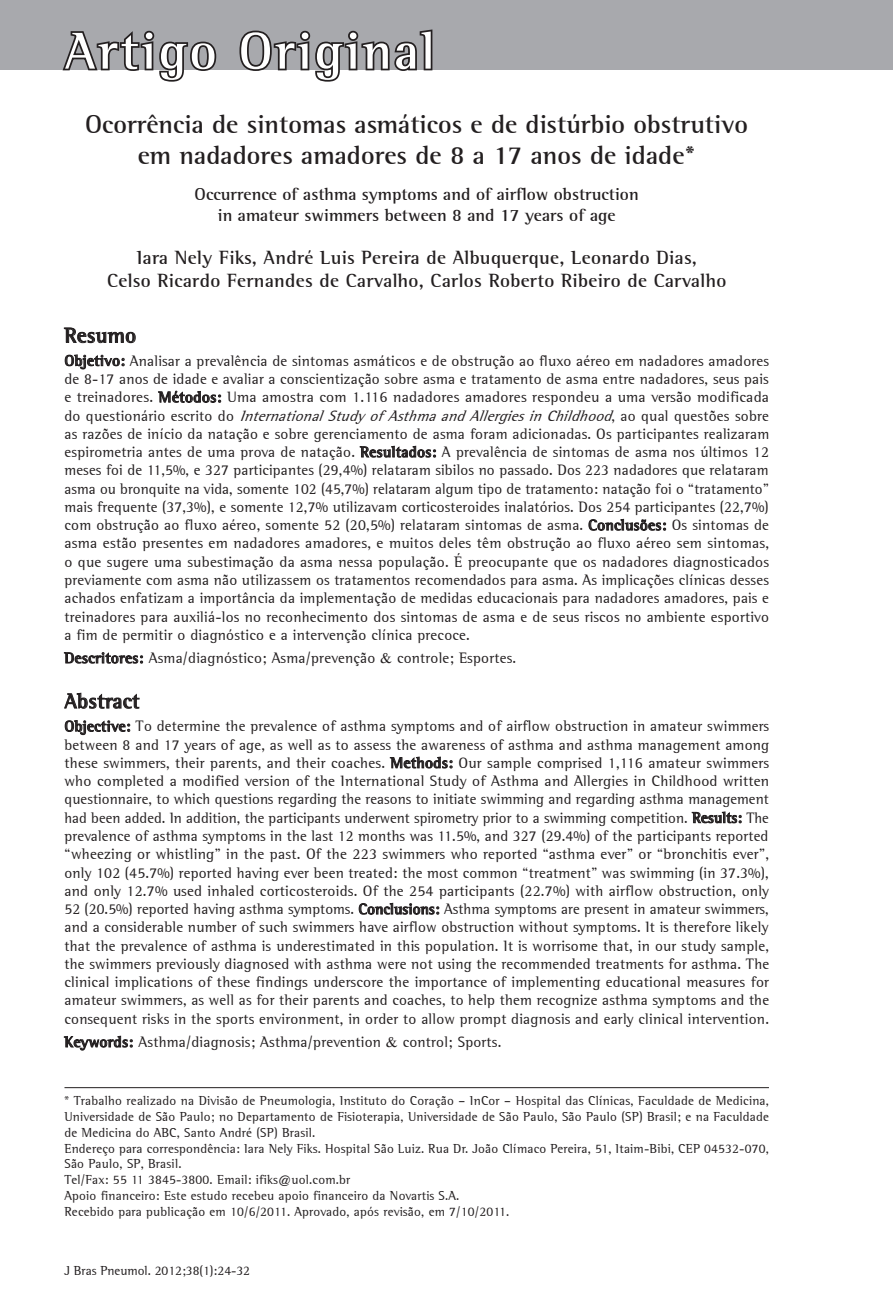
<style>
.page{position:relative;width:893px;height:1315px;background:#fff}
.page>*{position:absolute;margin:0;border:0;box-sizing:border-box;transform-origin:0 0}
.t1{font:700 52.5px "Libre Semi Serif S Si";letter-spacing:.05em;color:#fff}
.Título___1o_idioma{font:700 26.25px/31.5px "Libre Semi Serif S Si";color:#231f20;text-align:center}
.Abstract___título{font:700 21px "Libre Semi Serif S Si";letter-spacing:.015em;color:#231f20}
.Resumo___título{font:700 21px "Libre Semi Serif S Si";letter-spacing:.015em;color:#231f20}
.Autores{font:700 19.25px/23.1px "Libre Semi Serif S Si";letter-spacing:.015em;color:#231f20;text-align:center}
.Título___2o_idioma{font:700 17.5px/21px "Libre Semi Serif S Si";color:#231f20;text-align:center}
.Abstract{font:15.22px/18.2px "Libre Semi Serif S Si";letter-spacing:.015em;color:#231f20;text-align:justify}
.Resumo{font:15.22px/18.2px "Libre Semi Serif S Si";letter-spacing:.015em;color:#231f20;text-align:justify}
.Palavras-chave{font:15.22px "Libre Semi Serif S Si";letter-spacing:.015em;color:#231f20}
.Keywords{font:15.22px "Libre Semi Serif S Si";letter-spacing:.015em;color:#231f20}
.Endereço{font:13.12px/15.8px "Libre Semi Serif S Si";letter-spacing:.015em;color:#231f20;text-align:justify}
.rodapé{font:13.12px "Libre Semi Serif S Si";color:#231f20}
.s1{font-weight:700}
.s2{font-style:italic}
</style>
<div class="page">
<div style="left:0;top:0;width:893px;height:70px;background:#a8a9ad"></div>
<svg style="left:64px;top:328px;width:71px;height:15px"></svg>
<svg style="left:65px;top:355px;width:59px;height:14px"></svg>
<svg style="left:158px;top:390px;width:63px;height:12px"></svg>
<svg style="left:360px;top:446px;width:76px;height:11px"></svg>
<svg style="left:589px;top:519px;width:77px;height:11px"></svg>
<svg style="left:64px;top:652px;width:79px;height:11px"></svg>
<svg style="left:65px;top:693px;width:74px;height:15px"></svg>
<svg style="left:65px;top:720px;width:65px;height:15px"></svg>
<svg style="left:390px;top:757px;width:62px;height:11px"></svg>
<svg style="left:692px;top:812px;width:49px;height:11px"></svg>
<svg style="left:359px;top:903px;width:80px;height:11px"></svg>
<svg style="left:64px;top:1036px;width:69px;height:14px"></svg>
<hr style="left:64px;top:1087px;width:705px;height:1px;background:#231f20">
<svg style="left:62px;top:30px;width:155px;height:52px"></svg>
<svg style="left:239px;top:29px;width:194px;height:53px"></svg>
<h1 class="t1" style="left:64px;top:19px;width:372px">Artigo Original</h1>
<p class="Título___1o_idioma" style="left:85px;top:108px;width:665px">Ocorrência de sintomas asmáticos e de distúrbio obstrutivo em nadadores amadores de 8 a 17 anos de idade*</p>
<p class="Título___2o_idioma" style="left:195px;top:184px;width:446px">Occurrence of asthma symptoms and of airflow obstruction in amateur swimmers between 8 and 17 years of age</p>
<p class="Autores" style="left:107px;top:246px;width:621px">Iara Nely Fiks, André Luis Pereira de Albuquerque, Leonardo Dias,<br>Celso Ricardo Fernandes de Carvalho, Carlos Roberto Ribeiro de Carvalho</p>
<p class="Resumo___título" style="left:64px;top:322px;width:73px">Resumo</p>
<p class="Resumo" style="left:64px;top:351px;width:706px"><span class="s1">Objetivo:</span> Analisar a prevalência de sintomas asmáticos e de obstrução ao fluxo aéreo em nadadores amadores de 8-17 anos de idade e avaliar a conscientização sobre asma e tratamento de asma entre nadadores, seus pais e treinadores. <span class="s1">Métodos:</span> Uma amostra com 1.116 nadadores amadores respondeu a uma versão modificada d o q u e s t i o n á r i o e s c r i t o d o <span class="s2">InternationalStudy ofAsthmaandAllergiesinChildhood</span>, a o q u a l q u e s t õ e s s o b r e as razões de início da natação e sobre gerenciamento de asma foram adicionadas. Os participantes realizaram espirometria antes de uma prova de natação. <span class="s1">Resultados:</span> A prevalência de sintomas de asma nos últimos 12 meses foi de 11,5%, e 327 participantes (29,4%) relataram sibilos no passado. Dos 223 nadadores que relataram asma ou bronquite na vida, somente 102 (45,7%) relataram algum tipo de tratamento: natação foi o “tratamento” mais frequente (37,3%), e somente 12,7% utilizavam corticosteroides inalatórios. Dos 254 participantes (22,7%) com obstrução ao fluxo aéreo, somente 52 (20,5%) relataram sintomas de asma. <span class="s1">Conclusões:</span> Os sintomas de asma estão presentes em nadadores amadores, e muitos deles têm obstrução ao fluxo aéreo sem sintomas, o que sugere uma subestimação da asma nessa população. É preocupante que os nadadores diagnosticados previamente com asma não utilizassem os tratamentos recomendados para asma. As implicações clínicas desses achados enfatizam a importância da implementação de medidas educacionais para nadadores amadores, pais e treinadores para auxiliá-los no reconhecimento dos sintomas de asma e de seus riscos no ambiente esportivo a fim de permitir o diagnóstico e a intervenção clínica precoce.</p>
<p class="Palavras-chave" style="left:64px;top:649px;width:312px"><span class="s1">Descritores:</span> Asma/diagnóstico; Asma/prevenção</p>
<p class="Palavras-chave" style="left:397px;top:649px;width:121px">controle; Esportes.</p>
<p class="Abstract___título" style="left:64px;top:688px;width:76px">Abstract</p>
<p class="Abstract" style="left:64px;top:717px;width:706px"><span class="s1">Objective:</span> To determine the prevalence of asthma symptoms and of airflow obstruction in amateur swimmers between 8 and 17 years of age, as well as to assess the awareness of asthma and asthma management among these swimmers, their parents, and their coaches. <span class="s1">Methods:</span> Our sample comprised 1,116 amateur swimmers who completed a modified version of the International Study of Asthma and Allergies in Childhood written questionnaire, to which questions regarding the reasons to initiate swimming and regarding asthma management had been added. In addition, the participants underwent spirometry prior to a swimming competition. <span class="s1">Results:</span> The prevalence of asthma symptoms in the last 12 months was 11.5%, and 327 (29.4%) of the participants reported “wheezing or whistling” in the past. Of the 223 swimmers who reported “asthma ever” or “bronchitis ever”, only 102 (45.7%) reported having ever been treated: the most common “treatment” was swimming (in 37.3%), and only 12.7% used inhaled corticosteroids. Of the 254 participants (22.7%) with airflow obstruction, only 52 (20.5%) reported having asthma symptoms. <span class="s1">Conclusions:</span> Asthma symptoms are present in amateur swimmers, and a considerable number of such swimmers have airflow obstruction without symptoms. It is therefore likely that the prevalence of asthma is underestimated in this population. It is worrisome that, in our study sample, the swimmers previously diagnosed with asthma were not using the recommended treatments for asthma. The clinical implications of these findings underscore the importance of implementing educational measures for amateur swimmers, as well as for their parents and coaches, to help them recognize asthma symptoms and the consequent risks in the sports environment, in order to allow prompt diagnosis and early clinical intervention.</p>
<p class="Keywords" style="left:64px;top:1033px;width:318px"><span class="s1">Keywords:</span> Asthma/diagnosis; Asthma/prevention</p>
<p class="Keywords" style="left:403px;top:1033px;width:100px">control; Sports.</p>
<p class="Endereço" style="left:64px;top:1093px;width:706px">* Trabalho realizado na Divisão de Pneumologia, Instituto do Coração – InCor – Hospital das Clínicas, Faculdade de Medicina, Universidade de São Paulo; no Departamento de Fisioterapia, Universidade de São Paulo, São Paulo (SP) Brasil; e na Faculdade de Medicina do ABC, Santo André (SP) Brasil.</p>
<p class="Endereço" style="left:64px;top:1140px;width:706px">Endereço para correspondência: Iara Nely Fiks. Hospital São Luiz. Rua Dr. João Clímaco Pereira, 51, Itaim-Bibi, CEP 04532-070,<br>São Paulo, SP, Brasil.</p>
<p class="Endereço" style="left:64px;top:1171px;width:287px">Tel/Fax: 55 11 3845-3800. Email: ifiks@uol.com.br</p>
<p class="Endereço" style="left:64px;top:1187px;width:396px">Apoio financeiro: Este estudo recebeu apoio financeiro da Novartis S.A.</p>
<p class="Endereço" style="left:64px;top:1203px;width:446px">Recebido para publicação em 10/6/2011. Aprovado, após revisão, em 7/10/2011.</p>
<p class="rodapé" style="left:64px;top:1263px;width:187px">J Bras Pneumol. 2012;38(1):24-32</p>
</div>
